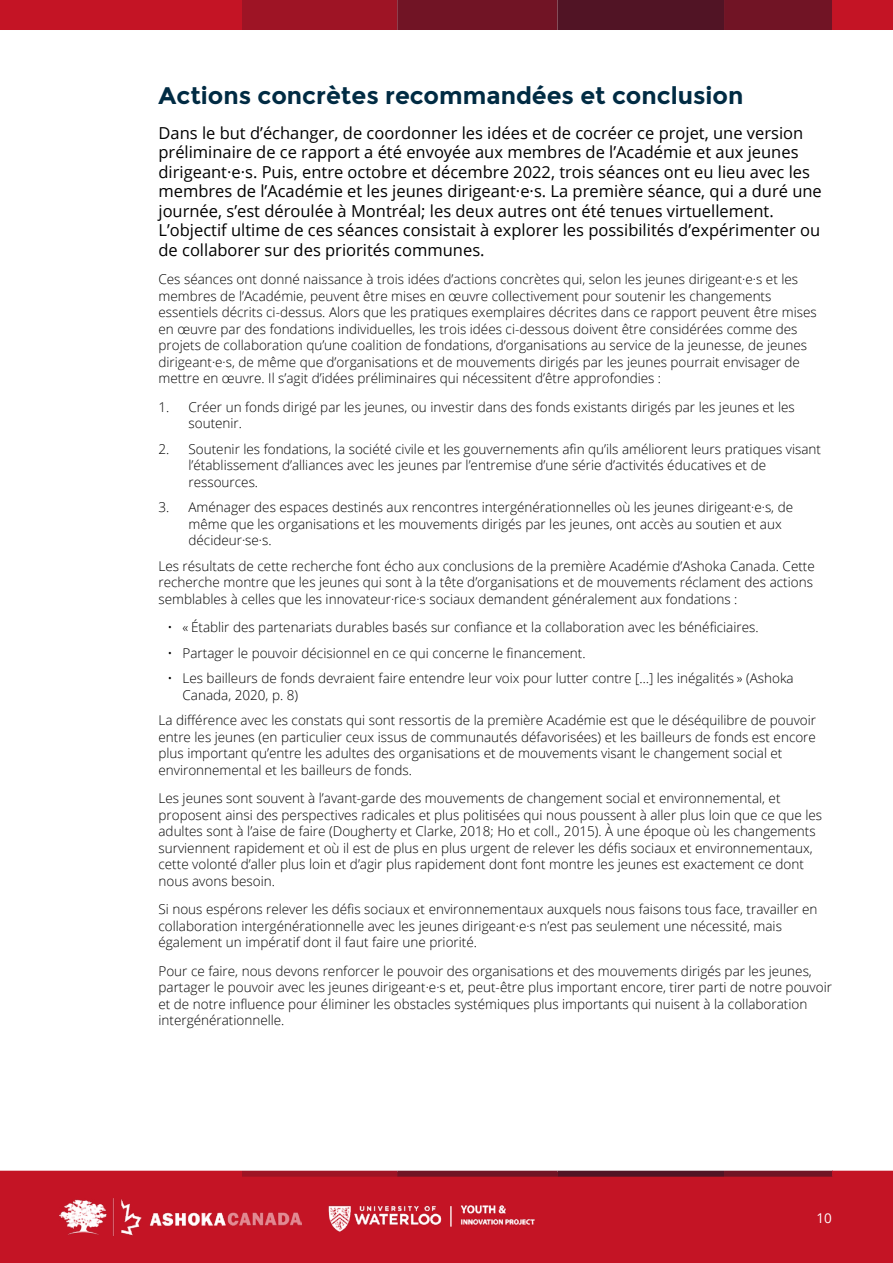
<style>
.page{position:relative;width:893px;height:1263px;background:#fff}
.page>*{position:absolute;margin:0;border:0;box-sizing:border-box;transform-origin:0 0}
.t1{font:700 24px "Montserrat";color:#002b43}
.t2{font:16.5px/19.5px "Open Sans";color:#000}
.t3{font:300 13.5px/16.5px "Open Sans";color:#000}
.t4{font:13.5px "Open Sans";color:#fff}
</style>
<div class="page">
<div style="left:0;top:1173px;width:893px;height:90px;background:#c41425"></div>
<img style="left:60px;top:1198px;width:241px;height:38px">
<img style="left:328px;top:1205px;width:207px;height:27px">
<div style="left:0;top:1171px;width:242px;height:6px;background:#c41425"></div>
<div style="left:242px;top:1171px;width:155px;height:6px;background:#9e1425"></div>
<div style="left:397px;top:1171px;width:160px;height:6px;background:#711425"></div>
<div style="left:724px;top:1171px;width:109px;height:6px;background:#711425"></div>
<div style="left:557px;top:1171px;width:167px;height:6px;background:#511425"></div>
<div style="left:832px;top:1171px;width:61px;height:6px;background:#c41425"></div>
<div style="left:0;top:0;width:242px;height:30px;background:#c41425"></div>
<div style="left:242px;top:0;width:155px;height:30px;background:#9e1425"></div>
<div style="left:397px;top:0;width:160px;height:30px;background:#711425"></div>
<div style="left:724px;top:0;width:109px;height:30px;background:#711425"></div>
<div style="left:557px;top:0;width:167px;height:30px;background:#511425"></div>
<div style="left:832px;top:0;width:61px;height:30px;background:#c41425"></div>
<h1 class="t1" style="left:158px;top:81px;width:586px">Actions concrètes recommandées et conclusion</h1>
<p class="t2" style="left:158px;top:122px;width:665px">Dans le but d’échanger, de coordonner les idées et de cocréer ce projet, une version préliminaire de ce rapport a été envoyée aux membres de l’Académie et aux jeunes dirigeant·e·s. Puis, entre octobre et décembre 2022, trois séances ont eu lieu avec les membres de l’Académie et les jeunes dirigeant·e·s. La première séance, qui a duré une journée, s’est déroulée à Montréal; les deux autres ont été tenues virtuellement.<br>L’objectif ultime de ces séances consistait à explorer les possibilités d’expérimenter ou de collaborer sur des priorités communes.</p>
<p class="t3" style="left:158px;top:271px;width:660px">Ces séances ont donné naissance à trois idées d’actions concrètes qui, selon les jeunes dirigeant·e·s et les membres de l’Académie, peuvent être mises en œuvre collectivement pour soutenir les changements essentiels décrits ci-dessus. Alors que les pratiques exemplaires décrites dans ce rapport peuvent être mises en œuvre par des fondations individuelles, les trois idées ci-dessous doivent être considérées comme des projets de collaboration qu’une coalition de fondations, d’organisations au service de la jeunesse, de jeunes dirigeant·e·s, de même que d’organisations et de mouvements dirigés par les jeunes pourrait envisager de mettre en œuvre. Il s’agit d’idées préliminaires qui nécessitent d’être approfondies :</p>
<p class="t3" style="left:188px;top:398px;width:608px;text-indent:-30px">1. Créer un fonds dirigé par les jeunes, ou investir dans des fonds existants dirigés par les jeunes et les soutenir.</p>
<p class="t3" style="left:188px;top:440px;width:634px;text-indent:-30px">2. Soutenir les fondations, la société civile et les gouvernements afin qu’ils améliorent leurs pratiques visant l’établissement d’alliances avec les jeunes par l’entremise d’une série d’activités éducatives et de ressources.</p>
<p class="t3" style="left:188px;top:499px;width:606px;text-indent:-30px">3. Aménager des espaces destinés aux rencontres intergénérationnelles où les jeunes dirigeant·e·s, de même que les organisations et les mouvements dirigés par les jeunes, ont accès au soutien et aux décideur·se·s.</p>
<p class="t3" style="left:158px;top:557px;width:658px">Les résultats de cette recherche font écho aux conclusions de la première Académie d’Ashoka Canada. Cette recherche montre que les jeunes qui sont à la tête d’organisations et de mouvements réclament des actions semblables à celles que les innovateur·rice·s sociaux demandent généralement aux fondations :</p>
<p class="t3" style="left:167px;top:619px;width:593px">• « Établir des partenariats durables basés sur confiance et la collaboration avec les bénéficiaires.</p>
<p class="t3" style="left:167px;top:644px;width:420px">• Partager le pouvoir décisionnel en ce qui concerne le financement.</p>
<p class="t3" style="left:182px;top:670px;width:613px;text-indent:-15px">• Les bailleurs de fonds devraient faire entendre leur voix pour lutter contre […] les inégalités » (Ashoka<br>Canada, 2020, p. 8)</p>
<p class="t3" style="left:158px;top:712px;width:659px">La différence avec les constats qui sont ressortis de la première Académie est que le déséquilibre de pouvoir entre les jeunes (en particulier ceux issus de communautés défavorisées) et les bailleurs de fonds est encore plus important qu’entre les adultes des organisations et de mouvements visant le changement social et environnemental et les bailleurs de fonds.</p>
<p class="t3" style="left:158px;top:790px;width:665px">Les jeunes sont souvent à l’avant-garde des mouvements de changement social et environnemental, et proposent ainsi des perspectives radicales et plus politisées qui nous poussent à aller plus loin que ce que les adultes sont à l’aise de faire (Dougherty et Clarke, 2018; Ho et coll., 2015). À une époque où les changements surviennent rapidement et où il est de plus en plus urgent de relever les défis sociaux et environnementaux, cette volonté d’aller plus loin et d’agir plus rapidement dont font montre les jeunes est exactement ce dont nous avons besoin.</p>
<p class="t3" style="left:158px;top:900px;width:661px">Si nous espérons relever les défis sociaux et environnementaux auxquels nous faisons tous face, travailler en collaboration intergénérationnelle avec les jeunes dirigeant·e·s n’est pas seulement une nécessité, mais également un impératif dont il faut faire une priorité.</p>
<p class="t3" style="left:158px;top:962px;width:675px">Pour ce faire, nous devons renforcer le pouvoir des organisations et des mouvements dirigés par les jeunes, partager le pouvoir avec les jeunes dirigeant·e·s et, peut-être plus important encore, tirer parti de notre pouvoir et de notre influence pour éliminer les obstacles systémiques plus importants qui nuisent à la collaboration intergénérationnelle.</p>
<p class="t4" style="left:817px;top:1208px;width:17px">10</p>
</div>
